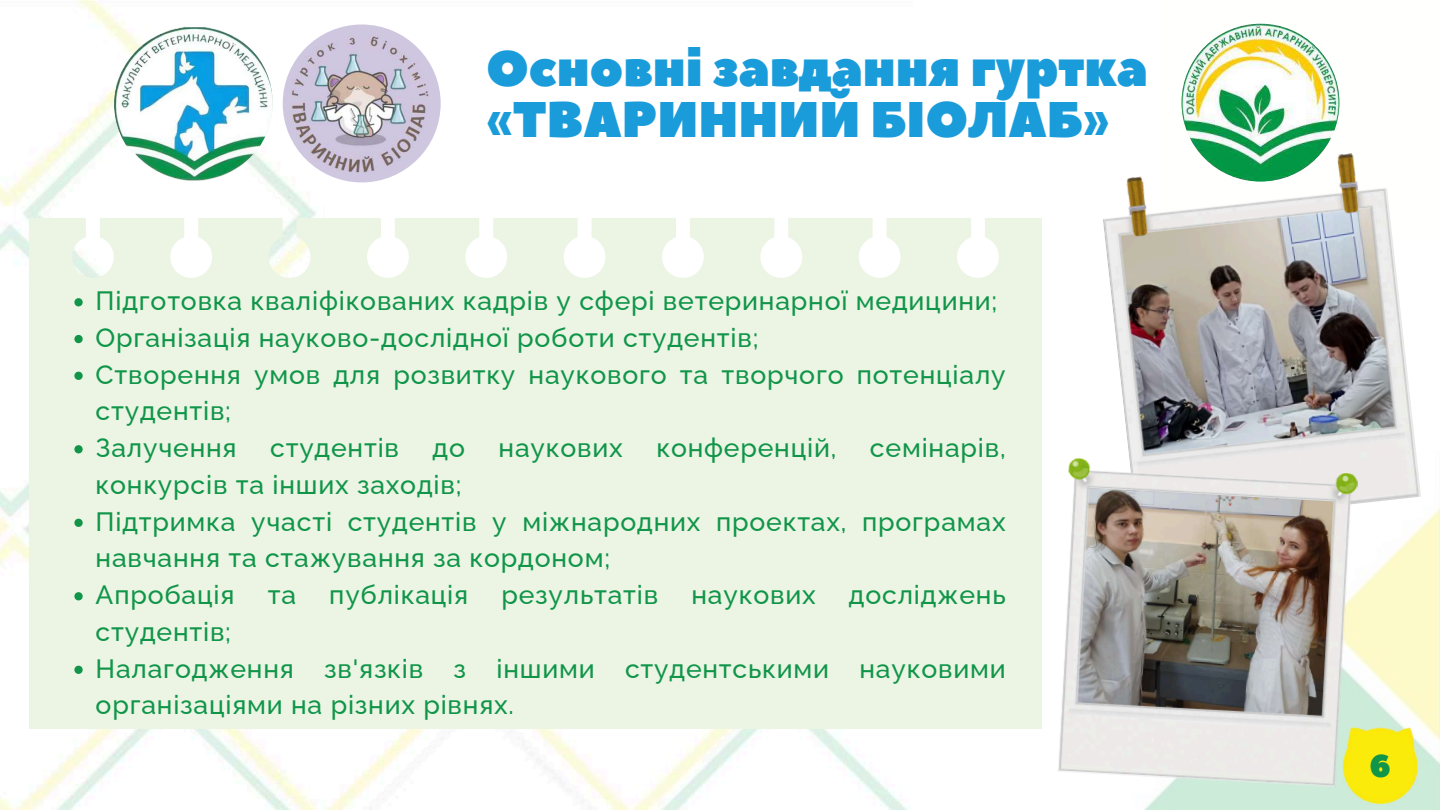
<style>
.page{position:relative;width:1440px;height:810px;background:#fff}
.page>*{position:absolute;margin:0;border:0;box-sizing:border-box;transform-origin:0 0}
.t1{font:50px/51px "Peace Sans";color:#1b9cda}
.t2{font:31.7px "Peace Sans";color:#109549}
.t3{font:500 26.6px/36.8px "Raleway";letter-spacing:.03em;color:#109549}
</style>
<div class="page">
<img style="left:0;top:0;width:908px;height:810px">
<img style="left:1144px;top:507px;width:296px;height:303px">
<img style="left:1335px;top:711px;width:95px;height:99px">
<img style="left:1181px;top:24px;width:158px;height:158px;border-radius:50%">
<img style="left:114px;top:24px;width:159px;height:158px;border-radius:50%">
<img style="left:283px;top:24px;width:158px;height:158px;border-radius:50%">
<div style="left:30px;top:218px;width:1012px;height:511px;background:#ecf5e4"></div>
<hr style="left:70px;top:548px;width:909px;height:4px;background:#ecf5e4">
<hr style="left:70px;top:653px;width:909px;height:3px;background:#ecf5e4">
<svg style="left:74px;top:298px;width:9px;height:8px"></svg>
<svg style="left:74px;top:335px;width:9px;height:8px"></svg>
<svg style="left:74px;top:372px;width:9px;height:8px"></svg>
<div style="left:70px;top:444px;width:909px;height:9px;background:#ecf5e4"></div>
<svg style="left:74px;top:519px;width:9px;height:8px"></svg>
<svg style="left:74px;top:592px;width:9px;height:8px"></svg>
<svg style="left:74px;top:666px;width:9px;height:8px"></svg>
<img style="left:1103px;top:150px;width:318px;height:378px">
<img style="left:1058px;top:458px;width:300px;height:330px">
<h1 class="t1" style="left:486px;top:45px;width:663px">Основні завдання гуртка «ТВАРИННИЙ БІОЛАБ»</h1>
<p class="t3" style="left:96px;top:282px;width:912px">Підготовка кваліфікованих кадрів у сфері ветеринарної медицини; Організація науково-дослідної роботи студентів;<br>Створення умов для розвитку наукового та творчого потенціалу студентів;<br>Залучення</p>
<p class="t3" style="left:270px;top:429px;width:130px">студентів</p>
<p class="t3" style="left:433px;top:429px;width:34px">до</p>
<p class="t3" style="left:499px;top:429px;width:126px">наукових</p>
<p class="t3" style="left:656px;top:429px;width:181px">конференцій,</p>
<p class="t3" style="left:870px;top:429px;width:137px">семінарів,</p>
<p class="t3" style="left:96px;top:466px;width:912px">конкурсів та інших заходів;<br>Підтримка участі студентів у міжнародних проектах, програмах навчання та стажування за кордоном;<br>Апробація та публікація результатів наукових досліджень студентів;<br>Налагодження зв'язків з іншими студентськими науковими організаціями на різних рівнях.</p>
<p class="t2" style="left:1370px;top:745px;width:23px">6</p>
</div>
